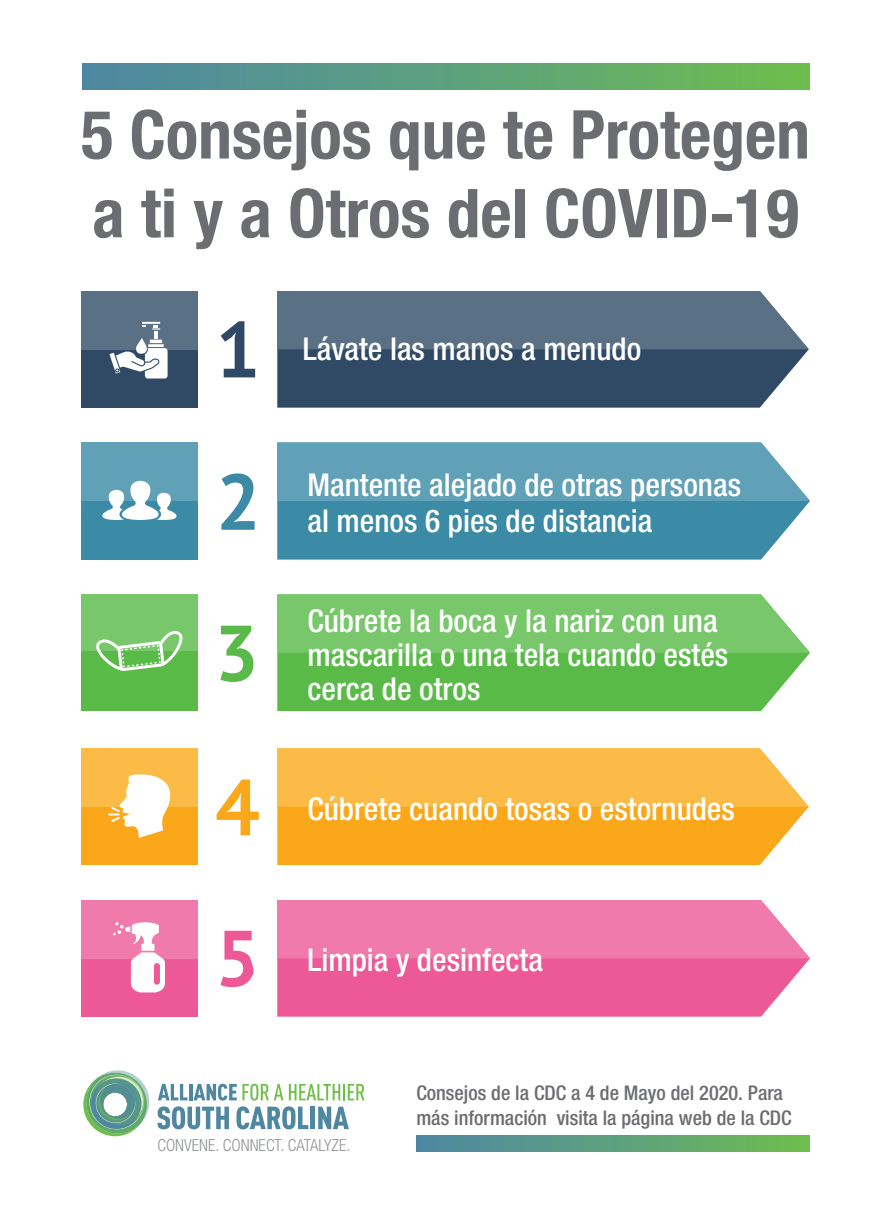
<style>
.page{position:relative;width:891px;height:1215px;background:#fff}
.page>*{position:absolute;margin:0;border:0;box-sizing:border-box;transform-origin:0 0}
.t1{font:700 condensed 67.5px/78.8px "Helvetica Neue";color:#6c6d70}
.t2{font:500 condensed 31.5px/33.8px "Helvetica Neue";color:#fff}
.t3{font:500 condensed 20.25px/24.8px "Helvetica Neue";color:#6c6d70}
.t4{font:300 condensed 16.65px "Helvetica Neue";color:#939598}
</style>
<div class="page">
<div style="left:277px;top:501px;width:533px;height:59px;background:#3b8aa6"></div>
<div style="left:277px;top:653px;width:533px;height:58px;background:#59ba47"></div>
<div style="left:81px;top:291px;width:117px;height:117px;background:#304a66"></div>
<div style="left:81px;top:443px;width:117px;height:116px;background:#3b8aa6"></div>
<div style="left:81px;top:594px;width:117px;height:117px;background:#59ba47"></div>
<svg style="left:277px;top:349px;width:532px;height:59px;background:#3a536d"></svg>
<div style="left:277px;top:442px;width:533px;height:59px;background:#61a1b8"></div>
<svg style="left:277px;top:594px;width:533px;height:59px;background:#7ec971"></svg>
<div style="left:81px;top:291px;width:117px;height:58px;background:#597085"></div>
<div style="left:81px;top:595px;width:117px;height:56px;background:#78c76b"></div>
<div style="left:277px;top:291px;width:532px;height:58px;background:#597085"></div>
<div style="left:277px;top:807px;width:532px;height:58px;background:#faa81a"></div>
<div style="left:81px;top:748px;width:117px;height:117px;background:#faa81a"></div>
<svg style="left:277px;top:748px;width:532px;height:59px;background:#fcbc4e"></svg>
<div style="left:81px;top:748px;width:117px;height:59px;background:#fcba47"></div>
<svg style="left:277px;top:958px;width:533px;height:59px;background:#ed619b"></svg>
<div style="left:81px;top:900px;width:117px;height:117px;background:#ed5996"></div>
<div style="left:277px;top:900px;width:533px;height:58px;background:#f07aab"></div>
<div style="left:81px;top:900px;width:117px;height:58px;background:#f07aab"></div>
<svg style="left:81px;top:443px;width:117px;height:77px;background:#76adc1"></svg>
<svg style="left:220px;top:931px;width:33px;height:56px"></svg>
<svg style="left:217px;top:780px;width:42px;height:55px"></svg>
<svg style="left:221px;top:321px;width:34px;height:56px"></svg>
<svg style="left:221px;top:473px;width:34px;height:57px"></svg>
<svg style="left:220px;top:626px;width:33px;height:56px"></svg>
<svg style="left:109px;top:322px;width:59px;height:57px"></svg>
<svg style="left:108px;top:774px;width:63px;height:64px"></svg>
<svg style="left:113px;top:922px;width:52px;height:70px"></svg>
<svg style="left:96px;top:631px;width:87px;height:40px"></svg>
<div style="left:416px;top:1135px;width:394px;height:16px;background:linear-gradient(to right,#4d87a6,#6dbc51)"></div>
<svg style="left:157px;top:1084px;width:208px;height:45px"></svg>
<svg style="left:83px;top:1070px;width:66px;height:66px"></svg>
<div style="left:83px;top:63px;width:727px;height:26px;background:linear-gradient(to right,#4d87a6,#6dbd50)"></div>
<p class="t1" style="left:81px;top:94px;width:730px">5 Consejos que te Protegen a ti y a Otros del COVID-19</p>
<p class="t2" style="left:303px;top:331px;width:340px">Lávate las manos a menudo</p>
<p class="t2" style="left:307px;top:466px;width:435px;line-height:36px">Mantente alejado de otras personas al menos 6 pies de distancia</p>
<p class="t2" style="left:307px;top:604px;width:422px">Cúbrete la boca y la nariz con una mascarilla o una tela cuando estés cerca de otros</p>
<p class="t2" style="left:307px;top:791px;width:429px">Cúbrete cuando tosas o estornudes</p>
<p class="t2" style="left:307px;top:943px;width:237px">Limpia y desinfecta</p>
<p class="t4" style="left:157px;top:1135px;width:195px">CONVENE. CONNECT. CATALYZE.</p>
<p class="t3" style="left:416px;top:1080px;width:377px">Consejos de la CDC a 4 de Mayo del 2020. Para más información visita la página web de la CDC</p>
</div>
